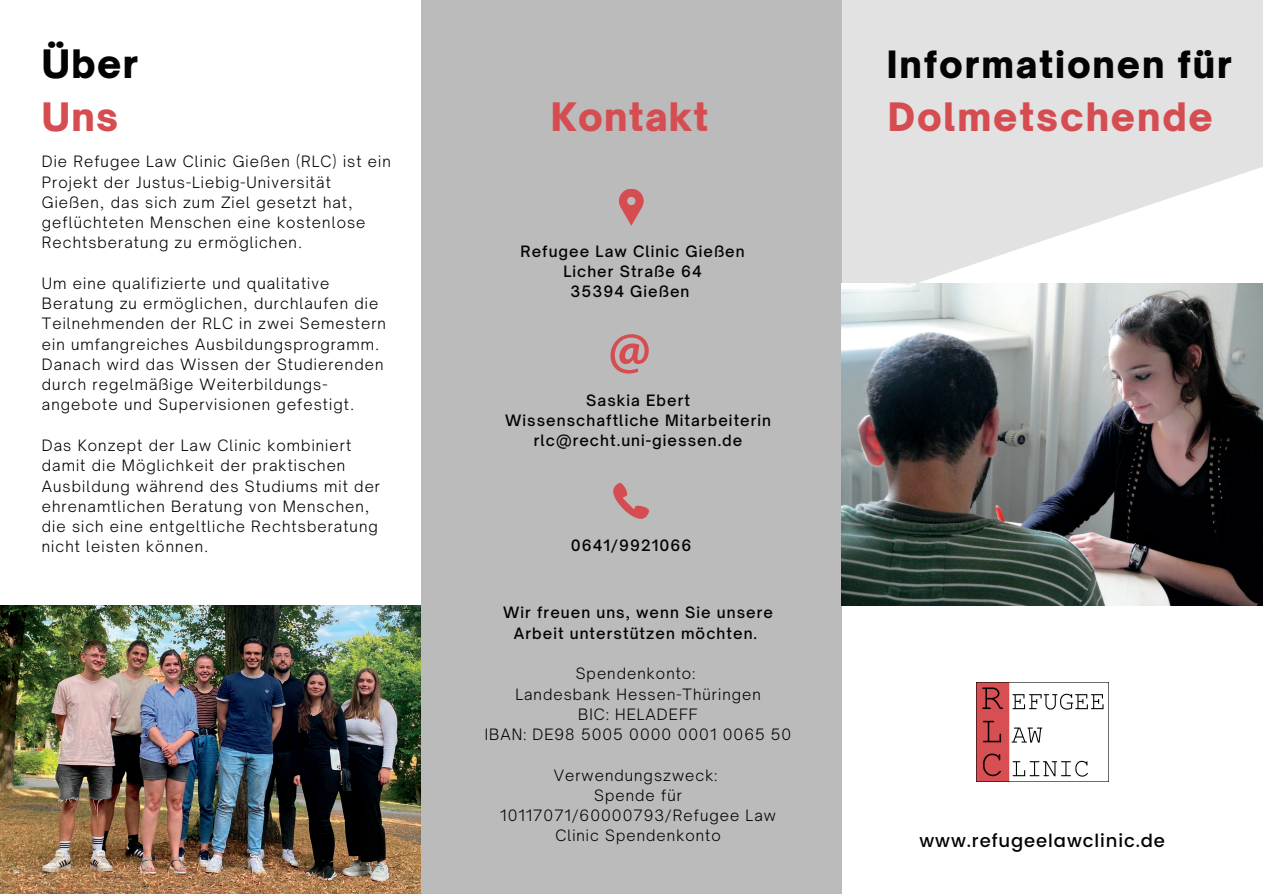
<style>
.page{position:relative;width:1263px;height:894px;background:#fff}
.page>*{position:absolute;margin:0;border:0;box-sizing:border-box;transform-origin:0 0}
.t1{font:900 37.5px "Open Sauce One";letter-spacing:.05em;color:#d64d51}
.t2{font:900 37.5px "Open Sauce One";color:#030303}
.t3{font:900 36px "Open Sauce One";letter-spacing:.05em;color:#030303}
.t4{font:500 18px "Poppins";letter-spacing:.05em;color:#030303}
.t5{font:300 15px/20.2px "Open Sauce One";letter-spacing:.07em;color:#030303}
.t6{font:500 15px/20.2px "Open Sauce One";letter-spacing:.07em;color:#030303;text-align:center}
</style>
<div class="page">
<img style="left:0;top:605px;width:420px;height:288px">
<svg style="left:842px;top:0;width:421px;height:283px;fill:#e2e2e2"></svg>
<img style="left:976px;top:682px;width:133px;height:99px">
<div style="left:421px;top:0;width:421px;height:893px;background:#bbb"></div>
<svg style="left:610px;top:334px;width:39px;height:39px"></svg>
<svg style="left:619px;top:189px;width:25px;height:36px"></svg>
<svg style="left:613px;top:483px;width:36px;height:35px"></svg>
<img style="left:842px;top:283px;width:421px;height:321px">
<h1 class="t2" style="left:42px;top:40px;width:98px">Über</h1>
<h1 class="t1" style="left:42px;top:94px;width:78px">Uns</h1>
<p class="t5" style="left:42px;top:151px;width:350px">Die Refugee Law Clinic Gießen (RLC) ist ein Projekt der Justus-Liebig-Universität Gießen, das sich zum Ziel gesetzt hat, geflüchteten Menschen eine kostenlose Rechtsberatung zu ermöglichen.</p>
<p class="t5" style="left:42px;top:273px;width:346px">Um eine qualifizierte und qualitative Beratung zu ermöglichen, durchlaufen die Teilnehmenden der RLC in zwei Semestern ein umfangreiches Ausbildungsprogramm.<br>Danach wird das Wissen der Studierenden durch regelmäßige Weiterbildungs&shy;angebote und Supervisionen gefestigt.</p>
<p class="t5" style="left:42px;top:435px;width:340px">Das Konzept der Law Clinic kombiniert damit die Möglichkeit der praktischen Ausbildung während des Studiums mit der ehrenamtlichen Beratung von Menschen, die sich eine entgeltliche Rechtsberatung nicht leisten können.</p>
<h1 class="t1" style="left:551px;top:93px;width:159px">Kontakt</h1>
<p class="t6" style="left:520px;top:241px;width:226px">Refugee Law Clinic Gießen<br>Licher Straße 64<br>35394 Gießen</p>
<p class="t6" style="left:505px;top:390px;width:267px">Saskia Ebert<br>Wissenschaftliche Mitarbeiterin rlc@recht.uni-giessen.de</p>
<p class="t6" style="left:571px;top:535px;width:122px">0641/9921066</p>
<p class="t6" style="left:503px;top:602px;width:271px">Wir freuen uns, wenn Sie unsere<br>Arbeit unterstützen möchten.</p>
<p class="t5" style="left:485px;top:663px;width:308px;text-align:center">Spendenkonto:<br>Landesbank Hessen-Thüringen<br>BIC: HELADEFF<br>IBAN: DE98 5005 0000 0001 0065 50</p>
<p class="t5" style="left:500px;top:764px;width:277px;text-align:center">Verwendungszweck:<br>Spende für<br>10117071/60000793/Refugee Law<br>Clinic Spendenkonto</p>
<h2 class="t3" style="left:887px;top:42px;width:346px">Informationen für</h2>
<h1 class="t1" style="left:888px;top:93px;width:326px">Dolmetschende</h1>
<p class="t4" style="left:919px;top:830px;width:247px">www.refugeelawclinic.de</p>
</div>
